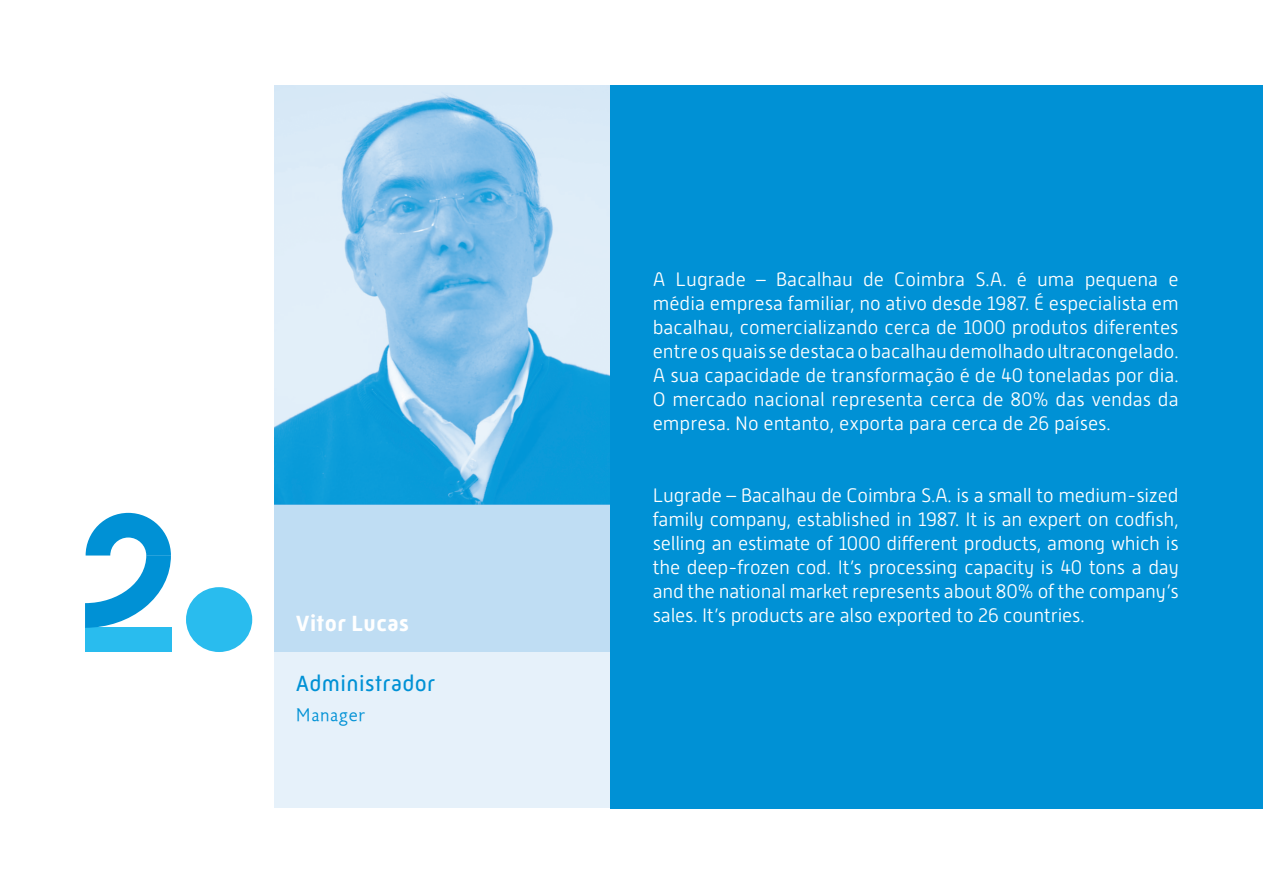
<style>
.page{position:relative;width:1263px;height:893px;background:#fff}
.page>*{position:absolute;margin:0;border:0;box-sizing:border-box;transform-origin:0 0}
.t1{font:22.5px "Mic 32 New";letter-spacing:.02em;color:#0091d5}
.t2{font:700 22.5px "Mic 32 New";color:#fff}
.t3{font:300 19.5px/24px "Alwyn New Rounded";letter-spacing:-.01em;color:#fff;text-align:justify}
.t4{font:300 18px "Astoria";letter-spacing:.02em;color:#0091d5}
</style>
<div class="page">
<img style="left:274px;top:85px;width:336px;height:419px">
<div style="left:274px;top:504px;width:348px;height:148px;background:#bfddf3"></div>
<div style="left:274px;top:652px;width:357px;height:156px;background:#e6f1fa"></div>
<div style="left:610px;top:85px;width:653px;height:724px;background:#0091d5"></div>
<div style="left:186px;top:587px;width:66px;height:65px;background:#29bcee;border-radius:50%"></div>
<div style="left:85px;top:628px;width:87px;height:24px;background:#29bcee"></div>
<svg style="left:85px;top:513px;width:86px;height:115px"></svg>
<p class="t2" style="left:296px;top:610px;width:115px">Vitor Lucas</p>
<p class="t1" style="left:296px;top:670px;width:141px">Administrador</p>
<p class="t4" style="left:296px;top:705px;width:71px">Manager</p>
<p class="t3" style="left:653px;top:268px;width:527px">A Lugrade – Bacalhau de Coimbra S.A. é uma pequena e média empresa familiar, no ativo desde 1987. É especialista em bacalhau, comercializando cerca de 1000 produtos diferentes entre os quais se destaca o bacalhau demolhado ultracongelado.<br>A sua capacidade de transformação é de 40 toneladas por dia.<br>O mercado nacional representa cerca de 80% das vendas da empresa. No entanto, exporta para cerca de 26 países.</p>
<p class="t3" style="left:653px;top:484px;width:527px">Lugrade – Bacalhau de Coimbra S.A. is a small to medium-sized family company, established in 1987. It is an expert on codfish, selling an estimate of 1000 different products, among which is the deep-frozen cod. It’s processing capacity is 40 tons a day and the national market represents about 80% of the company’s sales. It’s products are also exported to 26 countries.</p>
</div>
